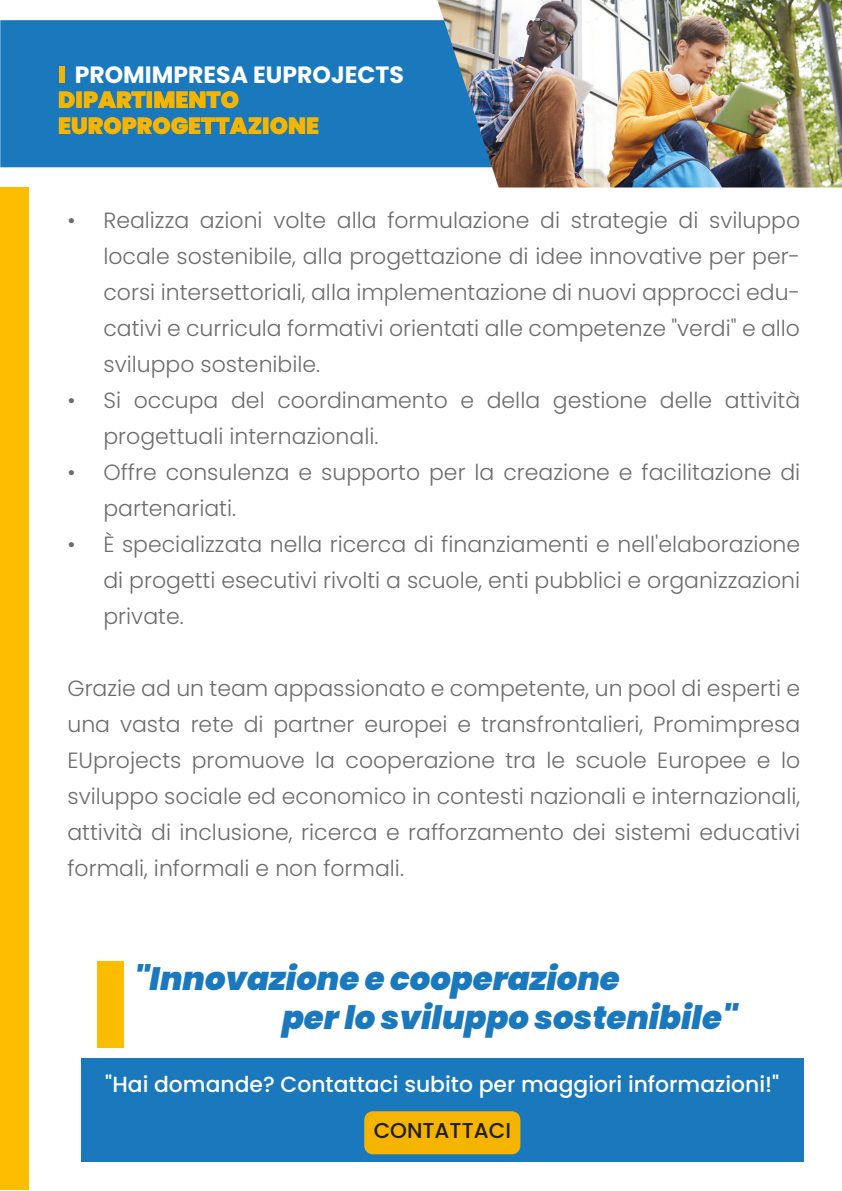
<style>
.page{position:relative;width:842px;height:1191px;background:#fff}
.page>*{position:absolute;margin:0;border:0;box-sizing:border-box;transform-origin:0 0}
.t1{font:italic 900 32.2px/38.8px "Poppins";color:#1a78bc}
.t2{font:700 23.6px "Poppins";color:#fff}
.t3{font:900 23.2px/26.2px "Poppins";color:#fcbc00}
.t4{font:300 22px/36px "Poppins";color:#6c6c6c;text-align:justify}
.t5{font:500 21.8px "Poppins";color:#fff}
.t6{font:500 21.4px "Poppins";color:#1d1d1b}
</style>
<div class="page">
<div style="left:81px;top:1058px;width:723px;height:103px;background:#1a78bc"></div>
<div style="left:0;top:187px;width:28px;height:1003px;background:#fcbc00"></div>
<div style="left:0;top:20px;width:437px;height:147px;background:#1a78bc"></div>
<img style="left:437px;top:0;width:405px;height:187px">
<div style="left:98px;top:961px;width:26px;height:86px;background:#fcbc00"></div>
<div style="left:59px;top:66px;width:5px;height:17px;background:#f5b400"></div>
<div style="left:364px;top:1111px;width:156px;height:43px;background:#f5b400;border-radius:8px"></div>
<p class="t2" style="left:75px;top:61px;width:331px">PROMIMPRESA EUPROJECTS</p>
<p class="t3" style="left:58px;top:87px;width:262px">DIPARTIMENTO<br>EUROPROGETTAZIONE</p>
<p class="t4" style="left:103px;top:202px;width:698px;text-indent:-36px">• Realizza azioni volte alla formulazione di strategie di sviluppo locale sostenibile, alla progettazione di idee innovative per per&shy;corsi intersettoriali, alla implementazione di nuovi approcci edu&shy;cativi e curricula formativi orientati alle competenze "verdi" e allo sviluppo sostenibile.</p>
<p class="t4" style="left:103px;top:382px;width:698px;text-indent:-36px">• Si occupa del coordinamento e della gestione delle attività progettuali internazionali.</p>
<p class="t4" style="left:103px;top:454px;width:698px;text-indent:-36px">• Offre consulenza e supporto per la creazione e facilitazione di partenariati.</p>
<p class="t4" style="left:103px;top:526px;width:698px;text-indent:-36px">• È specializzata nella ricerca di finanziamenti e nell'elaborazione di progetti esecutivi rivolti a scuole, enti pubblici e organizzazioni private.</p>
<p class="t4" style="left:67px;top:670px;width:734px">Grazie ad un team appassionato e competente, un pool di esperti e una vasta rete di partner europei e transfrontalieri, Promimpresa EUprojects promuove la cooperazione tra le scuole Europee e lo sviluppo sociale ed economico in contesti nazionali e internazionali, attività di inclusione, ricerca e rafforzamento dei sistemi educativi formali, informali e non formali.</p>
<h1 class="t1" style="left:282px;top:960px;width:457px;text-indent:-148px">"Innovazione e cooperazione<br>per lo sviluppo sostenibile"</h1>
<p class="t5" style="left:105px;top:1072px;width:675px">"Hai domande? Contattaci subito per maggiori informazioni!"</p>
<p class="t6" style="left:374px;top:1118px;width:139px">CONTATTACI</p>
</div>
